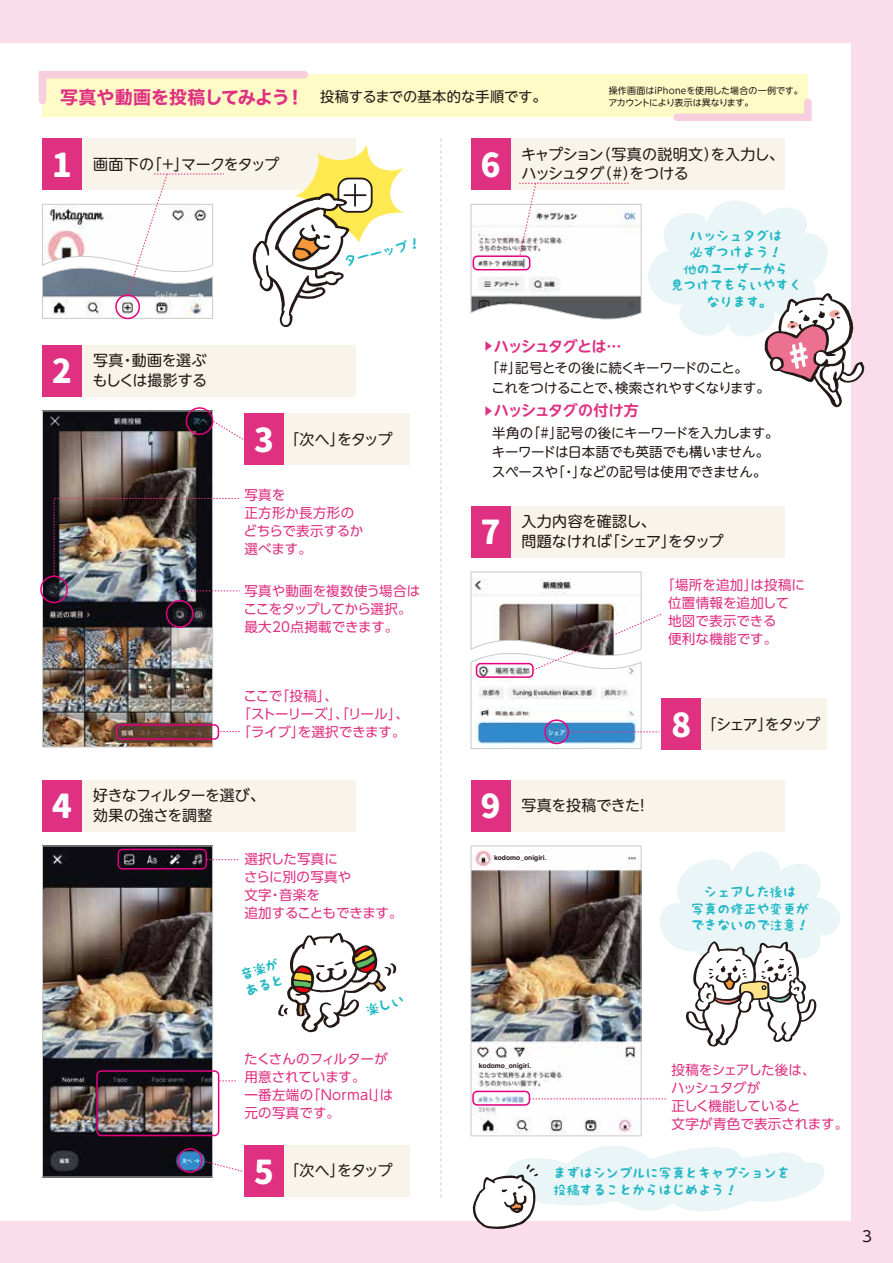
<style>
.page{position:relative;width:893px;height:1263px;background:#fadcea}
.page>*{position:absolute;margin:0;border:0;box-sizing:border-box;transform-origin:0 0}
.t1{font:34.5px "MOBO";color:#fff}
.t2{font:15px "UD Shin M Go Pro";letter-spacing:-.03em;color:#221815}
.t3{font:15px "UD Shin M Go Pro";letter-spacing:-.05em;color:#221815}
.t4{font:15px "UD Shin M Go Pro";letter-spacing:-.065em;color:#221815}
.t5{font:700 15px "UD Shin M Go Pro De";letter-spacing:-.025em;color:#df3082}
.t6{font:700 15px "UD Shin M Go Pro De";letter-spacing:-.085em;color:#df3082}
.t7{font:15px "UD Shin M Go Pro";letter-spacing:.025em;color:#221815}
.t8{font:15px "UD Shin M Go Pro";letter-spacing:.015em;color:#221815}
.t9{font:14.25px "UD Shin M Go Pro";color:#221815}
.t10{font:13.5px/18px "UD Shin Go Pro";color:#df3082}
.t11{font:13.5px/19.5px "UD Shin M Go Pro";letter-spacing:-.025em;color:#221815}
.t12{font:13.5px/16.5px "K Fhimaji";letter-spacing:-.025em;color:#21b8c5}
.t13{font:13.5px/18px "UD Shin Go Pro";letter-spacing:-.03em;color:#df3082}
.t14{font:9px/12px "UD Shin M Go Pro";color:#221815}
.t15{font:700 6.75px "Helvetica";color:#221815}
.s1{font-family:"Hiragino Sans W7";font-size:18px;color:#df3082}
.s2{font-size:10.5px}
</style>
<div class="page">
<div style="left:0;top:43px;width:850px;height:1177px;background:#fff"></div>
<div style="left:43px;top:75px;width:765px;height:42px;background:#fffbc7"></div>
<div style="left:471px;top:138px;width:313px;height:51px;background:#f9f4e9"></div>
<div style="left:471px;top:138px;width:39px;height:51px;background:#df3082"></div>
<div style="left:471px;top:506px;width:313px;height:51px;background:#f9f4e9"></div>
<div style="left:471px;top:506px;width:39px;height:51px;background:#df3082"></div>
<div style="left:43px;top:138px;width:313px;height:51px;background:#f9f4e9"></div>
<div style="left:43px;top:138px;width:39px;height:51px;background:#df3082"></div>
<img style="left:44px;top:413px;width:167px;height:332px">
<div style="left:42px;top:411px;width:171px;height:336px;border:1px solid #c9caca"></div>
<div style="left:166px;top:600px;width:28px;height:28px;border:2px solid #e4007f;border-radius:50%"></div>
<div style="left:186px;top:407px;width:27px;height:28px;border:2px solid #e4007f;border-radius:50%"></div>
<svg style="left:179px;top:590px;width:61px;height:12px"></svg>
<img style="left:53px;top:498px;width:186px;height:79px">
<div style="left:40px;top:575px;width:28px;height:28px;border:2px solid #e4007f;border-radius:50%"></div>
<div style="left:116px;top:724px;width:103px;height:16px;border:2px solid #e4007f;border-radius:4px"></div>
<svg style="left:219px;top:731px;width:21px;height:1px"></svg>
<svg style="left:211px;top:420px;width:33px;height:20px"></svg>
<img style="left:44px;top:847px;width:167px;height:328px">
<div style="left:42px;top:845px;width:171px;height:332px;border:1px solid #c9caca"></div>
<div style="left:178px;top:1148px;width:24px;height:25px;border:2px solid #e4007f;border-radius:50%"></div>
<div style="left:118px;top:849px;width:89px;height:20px;border:2px solid #e4007f;border-radius:4px"></div>
<div style="left:96px;top:1070px;width:123px;height:66px;border:2px solid #e4007f;border-radius:4px"></div>
<svg style="left:207px;top:859px;width:31px;height:1px"></svg>
<svg style="left:219px;top:1080px;width:17px;height:1px"></svg>
<svg style="left:201px;top:1159px;width:41px;height:13px"></svg>
<div style="left:43px;top:345px;width:313px;height:51px;background:#f9f4e9"></div>
<div style="left:43px;top:345px;width:39px;height:51px;background:#df3082"></div>
<div style="left:43px;top:780px;width:313px;height:51px;background:#f9f4e9"></div>
<div style="left:43px;top:780px;width:39px;height:51px;background:#df3082"></div>
<div style="left:244px;top:413px;width:166px;height:51px;background:#f9f4e9"></div>
<div style="left:244px;top:413px;width:39px;height:51px;background:#df3082"></div>
<div style="left:244px;top:1145px;width:166px;height:51px;background:#f9f4e9"></div>
<div style="left:244px;top:1145px;width:39px;height:51px;background:#df3082"></div>
<div style="left:662px;top:699px;width:165px;height:51px;background:#f9f4e9"></div>
<div style="left:662px;top:699px;width:39px;height:51px;background:#df3082"></div>
<svg style="left:441px;top:138px;width:1px;height:1060px"></svg>
<svg style="left:470px;top:571px;width:193px;height:178px"></svg>
<svg style="left:473px;top:1146px;width:352px;height:83px"></svg>
<svg style="left:253px;top:144px;width:152px;height:183px"></svg>
<svg style="left:470px;top:182px;width:394px;height:225px"></svg>
<div style="left:471px;top:780px;width:313px;height:51px;background:#f9f4e9"></div>
<div style="left:471px;top:780px;width:39px;height:51px;background:#df3082"></div>
<svg style="left:660px;top:852px;width:180px;height:194px"></svg>
<svg style="left:42px;top:173px;width:182px;height:146px"></svg>
<img style="left:473px;top:849px;width:166px;height:285px">
<div style="left:471px;top:845px;width:170px;height:291px;border:1px solid #c9caca"></div>
<div style="left:472px;top:1091px;width:58px;height:15px;border:2px solid #e4007f;border-radius:4px"></div>
<svg style="left:529px;top:1098px;width:137px;height:1px"></svg>
<div style="left:493px;top:853px;width:63px;height:12px;background:#fff"></div>
<div style="left:476px;top:1061px;width:68px;height:9px;background:#fff"></div>
<svg style="left:38px;top:71px;width:274px;height:37px"></svg>
<svg style="left:673px;top:98px;width:139px;height:23px"></svg>
<svg style="left:278px;top:933px;width:119px;height:99px"></svg>
<p class="t9" style="left:60px;top:85px;width:488px"><span class="s1">写真や動画を投稿してみよう！</span> 投稿するまでの基本的な手順です。</p>
<p class="t14" style="left:608px;top:84px;width:196px">操作画面はiPhoneを使用した場合の一例です。アカウントにより表示は異なります。</p>
<h1 class="t1" style="left:52px;top:144px;width:23px">1</h1>
<p class="t3" style="left:93px;top:152px;width:188px">画面下の「＋」マークをタップ</p>
<h1 class="t1" style="left:52px;top:351px;width:23px">2</h1>
<p class="t2" style="left:93px;top:348px;width:115px">写真・動画を選ぶ</p>
<p class="t3" style="left:92px;top:368px;width:116px">もしくは撮影する</p>
<p class="t12" style="left:342px;top:254px;width:81px;rotate:-14deg">ターーップ！</p>
<h1 class="t1" style="left:253px;top:419px;width:23px">3</h1>
<p class="t2" style="left:284px;top:427px;width:110px">「次へ」をタップ</p>
<p class="t10" style="left:244px;top:485px;width:121px">写真を<br>正方形か長方形のどちらで表示するか選べます。</p>
<p class="t10" style="left:244px;top:582px;width:178px">写真や動画を複数使う場合はここをタップしてから選択。最大20点掲載できます。</p>
<h1 class="t1" style="left:52px;top:786px;width:23px">4</h1>
<p class="t13" style="left:238px;top:686px;width:173px;text-indent:6px">ここで「投稿」、<br>「ストーリーズ」、「リール」、「ライブ」を選択できます。</p>
<p class="t3" style="left:93px;top:783px;width:174px">好きなフィルターを選び、</p>
<p class="t8" style="left:93px;top:803px;width:121px">効果の強さを調整</p>
<p class="t10" style="left:244px;top:850px;width:160px">選択した写真に<br>さらに別の写真や<br>文字・音楽を<br>追加することもできます。</p>
<p class="t12" style="left:238px;top:967px;width:41px;rotate:-18deg">音楽があると</p>
<p class="t10" style="left:244px;top:1049px;width:151px">たくさんのフィルターが用意されています。<br>一番左端の「Normal」は元の写真です。</p>
<h1 class="t1" style="left:253px;top:1151px;width:23px">5</h1>
<p class="t2" style="left:284px;top:1158px;width:110px">「次へ」をタップ</p>
<h1 class="t1" style="left:480px;top:144px;width:23px">6</h1>
<p class="t2" style="left:521px;top:142px;width:265px">キャプション（写真の説明文）を入力し、</p>
<p class="t4" style="left:521px;top:161px;width:169px">ハッシュタグ（#）をつける</p>
<p class="t12" style="left:670px;top:227px;width:133px;text-align:center">ハッシュタグは<br>必ずつけよう！<br>他のユーザーから<br>見つけてもらいやすくなります。</p>
<p class="t6" style="left:483px;top:334px;width:140px"><span class="s2">▶</span>ハッシュタグとは…</p>
<p class="t11" style="left:491px;top:358px;width:280px;text-indent:-6px">「#」記号とその後に続くキーワードのこと。<br>これをつけることで、検索されやすくなります。</p>
<p class="t5" style="left:483px;top:399px;width:157px"><span class="s2">▶</span>ハッシュタグの付け方</p>
<p class="t11" style="left:492px;top:422px;width:288px">半角の「#」記号の後にキーワードを入力します。キーワードは日本語でも英語でも構いません。スペースや「・」などの記号は使用できません。</p>
<h1 class="t1" style="left:480px;top:512px;width:23px">7</h1>
<p class="t7" style="left:522px;top:509px;width:136px">入力内容を確認し、</p>
<p class="t2" style="left:522px;top:529px;width:204px">問題なければ「シェア」をタップ</p>
<p class="t10" style="left:668px;top:576px;width:138px;text-indent:-7px">「場所を追加」は投稿に位置情報を追加して地図で表示できる<br>便利な機能です。</p>
<h1 class="t1" style="left:671px;top:705px;width:23px">8</h1>
<p class="t2" style="left:701px;top:712px;width:120px">「シェア」をタップ</p>
<h1 class="t1" style="left:480px;top:786px;width:23px">9</h1>
<p class="t2" style="left:522px;top:793px;width:130px">写真を投稿できた！</p>
<p class="t15" style="left:494px;top:854px;width:54px">kodomo_onigiri.</p>
<p class="t15" style="left:479px;top:1061px;width:54px">kodomo_onigiri.</p>
<p class="t12" style="left:691px;top:884px;width:120px;text-align:center">シェアした後は<br>写真の修正や変更ができないので注意！</p>
<p class="t10" style="left:671px;top:1060px;width:178px">投稿をシェアした後は、<br>ハッシュタグが<br>正しく機能していると<br>文字が青色で表示されます。</p>
<p class="t12" style="left:553px;top:1165px;width:239px">まずはシンプルに写真とキャプションを投稿することからはじめよう！</p>
<p class="t2" style="left:862px;top:1224px;width:11px">3</p>
</div>
